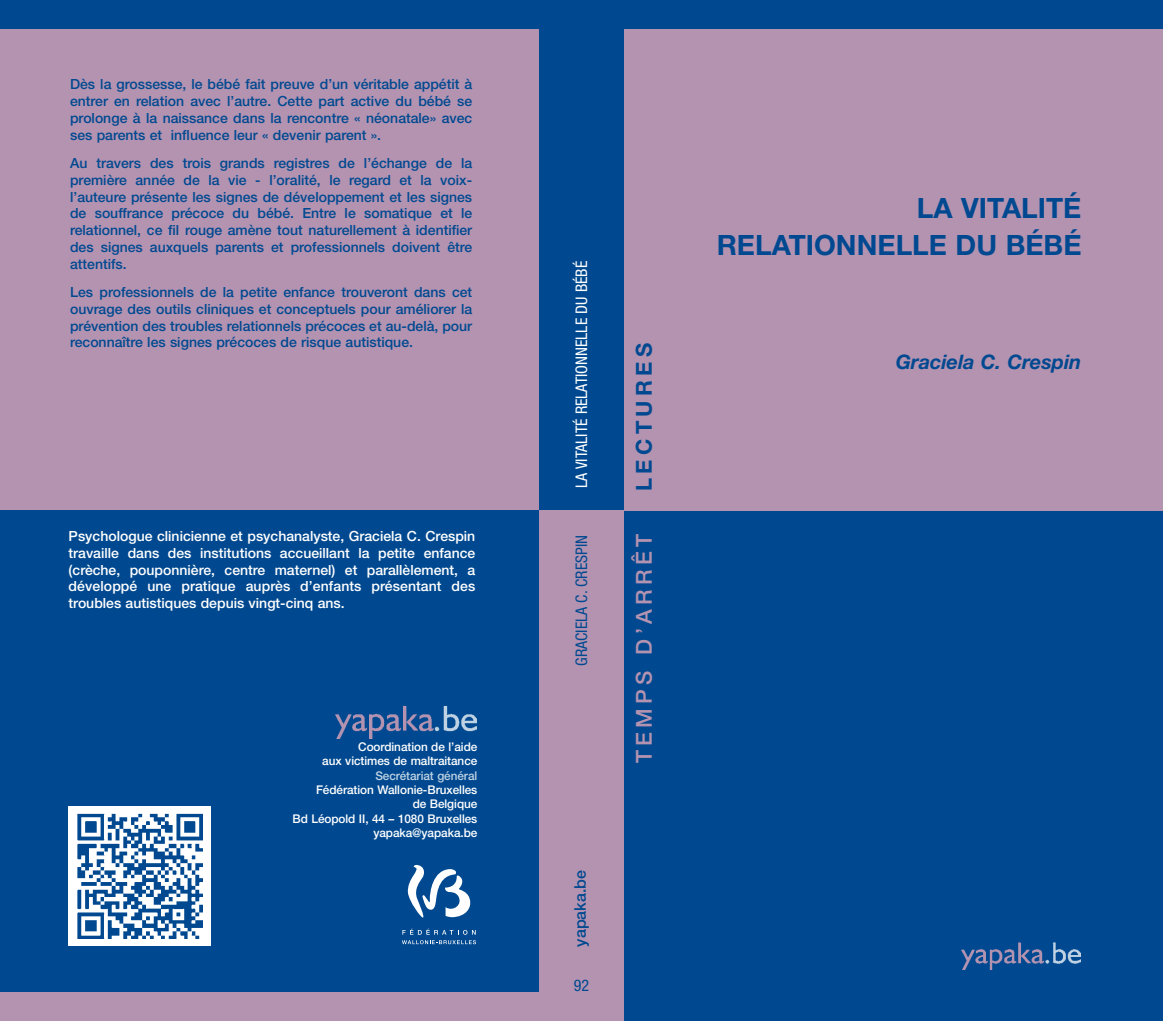
<style>
.page{position:relative;width:1163px;height:1021px;background:#fff}
.page>*{position:absolute;margin:0;border:0;box-sizing:border-box;transform-origin:0 0}
.t1{font:700 28px/36px "Helvetica Neue LT Std";color:#004990;text-align:right}
.t2{font:500 22px "Helvetica Neue LT Std";letter-spacing:.2em;color:#b493b1}
.t3{font:700 22px "Helvetica Neue LT Std";letter-spacing:.2em;color:#004990}
.t4{font:italic 700 20px "Helvetica Neue LT Std";color:#004990}
.t5{font:condensed 16px "Helvetica Neue LT Std";color:#fff}
.t6{font:condensed 16px "Helvetica Neue LT Std";color:#004990}
.t7{font:500 16px "Helvetica Neue LT Std";color:#004990}
.t8{font:500 14px/16.8px "Helvetica Neue LT Std";color:#004990;text-align:justify}
.t9{font:500 14px/16.8px "Helvetica Neue LT Std";color:#fff;text-align:justify}
.t10{font:500 12px/14.4px "Helvetica Neue LT Std";letter-spacing:-.005em;color:#fff;text-align:right}
.t11{font:500 12px "Helvetica Neue LT Std";letter-spacing:-.005em;color:#bfd2e3}
</style>
<div class="page">
<div style="left:618px;top:503px;width:544px;height:517px;background:#004990"></div>
<div style="left:603px;top:0;width:559px;height:510px;background:#b493b1"></div>
<div style="left:581px;top:0;width:43px;height:510px;background:#004990"></div>
<div style="left:581px;top:510px;width:43px;height:510px;background:#b493b1"></div>
<div style="left:581px;top:0;width:581px;height:28px;background:#004990"></div>
<div style="left:0;top:17px;width:567px;height:493px;background:#b493b1"></div>
<div style="left:0;top:510px;width:567px;height:510px;background:#004990"></div>
<div style="left:539px;top:0;width:45px;height:510px;background:#004990"></div>
<div style="left:0;top:0;width:584px;height:28px;background:#004990"></div>
<div style="left:0;top:992px;width:584px;height:28px;background:#b493b1"></div>
<div style="left:539px;top:510px;width:45px;height:510px;background:#b493b1"></div>
<img style="left:961px;top:942px;width:119px;height:27px">
<svg style="left:402px;top:928px;width:73px;height:6px"></svg>
<svg style="left:402px;top:940px;width:74px;height:4px"></svg>
<svg style="left:407px;top:865px;width:64px;height:53px"></svg>
<img style="left:335px;top:706px;width:141px;height:32px">
<div style="left:68px;top:806px;width:142px;height:139px;background:#fff"></div>
<img style="left:77px;top:813px;width:125px;height:125px">
<p class="t8" style="left:70px;top:76px;width:403px">Dès la grossesse, le bébé fait preuve d’un véritable appétit à entrer en relation avec l’autre. Cette part active du bébé se prolonge à la naissance dans la rencontre « néonatale» avec ses parents et influence leur « devenir parent ».</p>
<p class="t8" style="left:70px;top:154px;width:404px">Au travers des trois grands registres de l’échange de la première année de la vie - l’oralité, le regard et la voix&shy;l’auteure présente les signes de développement et les signes de souffrance précoce du bébé. Entre le somatique et le relationnel, ce fil rouge amène tout naturellement à identifier des signes auxquels parents et professionnels doivent être attentifs.</p>
<p class="t8" style="left:70px;top:283px;width:404px">Les professionnels de la petite enfance trouveront dans cet ouvrage des outils cliniques et conceptuels pour améliorer la prévention des troubles relationnels précoces et au-delà, pour reconnaître les signes précoces de risque autistique.</p>
<p class="t5" style="left:572px;top:488px;width:228px;rotate:-90deg">La vitalité relationnelle du bébé</p>
<h2 class="t3" style="left:630px;top:491px;width:150px;rotate:-90deg">LECTURES</h2>
<p class="t9" style="left:69px;top:527px;width:408px">Psychologue clinicienne et psychanalyste, Graciela C. Crespin travaille dans des institutions accueillant la petite enfance (crèche, pouponnière, centre maternel) et parallèlement, a développé une pratique auprès d’enfants présentant des troubles autistiques depuis vingt-cinq ans.</p>
<h2 class="t2" style="left:630px;top:763px;width:225px;rotate:-90deg">Temps d ’a rrêt</h2>
<p class="t6" style="left:572px;top:666px;width:132px;rotate:-90deg">Graciela C. Crespin</p>
<p class="t10" style="left:322px;top:739px;width:156px">Coordination de l’aide<br>aux victimes de maltraitance</p>
<p class="t11" style="left:375px;top:768px;width:103px">Secrétariat général</p>
<p class="t10" style="left:292px;top:782px;width:186px">Fédération Wallonie-Bruxelles<br>de Belgique<br>Bd Léopold II, 44 – 1080 Bruxelles yapaka@yapaka.be</p>
<p class="t7" style="left:570px;top:946px;width:78px;rotate:-90deg">yapaka.be</p>
<p class="t6" style="left:573px;top:976px;width:17px">92</p>
<h1 class="t1" style="left:716px;top:190px;width:366px">LA VITALITÉ<br>RELATIONNELLE DU BÉBÉ</h1>
<h3 class="t4" style="left:895px;top:350px;width:187px">Graciela C. Crespin</h3>
</div>
